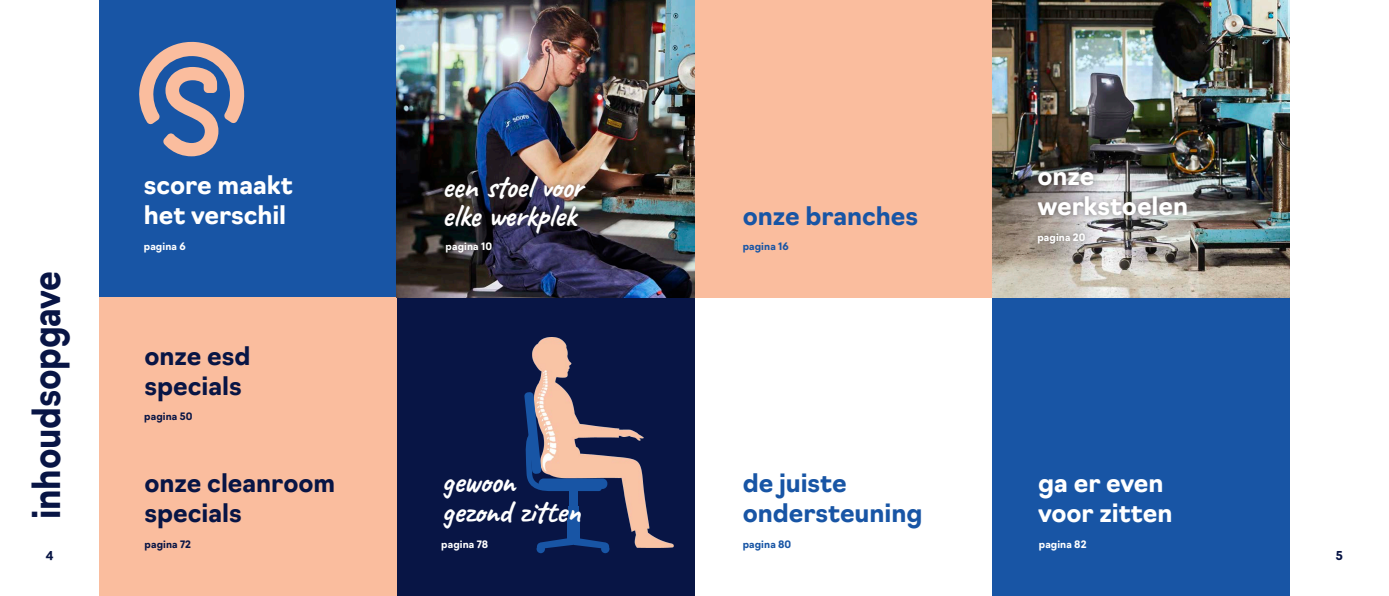
<style>
.page{position:relative;width:1389px;height:596px;background:#fff}
.page>*{position:absolute;margin:0;border:0;box-sizing:border-box;transform-origin:0 0}
.t1{font:700 38px "Navigo";letter-spacing:-.005em;color:#081545;scale:.89 1}
.t2{font:32px/30px "Caveat";letter-spacing:-.01em;color:#fff}
.t3{font:700 25px/30px "Navigo";color:#fff}
.t4{font:700 25px/30px "Navigo";color:#081545}
.t5{font:700 25px/30px "Navigo";color:#1855a5}
.t6{font:700 12px "Navigo";color:#081545}
.t7{font:700 10px "Navigo";letter-spacing:.01em;color:#fff}
.t8{font:700 10px "Navigo";letter-spacing:.01em;color:#1855a5}
.t9{font:700 10px "Navigo";letter-spacing:.01em;color:#081545}
</style>
<div class="page">
<div style="left:99px;top:0;width:298px;height:298px;background:#1855a5"></div>
<div style="left:99px;top:298px;width:298px;height:297px;background:#fabd9e"></div>
<div style="left:397px;top:297px;width:297px;height:298px;background:#081545"></div>
<div style="left:694px;top:0;width:307px;height:298px;background:#fabd9e"></div>
<div style="left:992px;top:298px;width:298px;height:297px;background:#1855a5"></div>
<img style="left:396px;top:0;width:298px;height:297px">
<img style="left:992px;top:0;width:297px;height:298px">
<img style="left:533px;top:337px;width:141px;height:210px">
<div style="left:539px;top:478px;width:68px;height:10px;background:#1855a5;border-radius:5px"></div>
<svg style="left:524px;top:392px;width:78px;height:98px"></svg>
<div style="left:569px;top:490px;width:9px;height:40px;background:#1855a5"></div>
<div style="left:567px;top:520px;width:13px;height:23px;background:#1855a5"></div>
<div style="left:568px;top:505px;width:10px;height:21px;background:#1855a5"></div>
<div style="left:537px;top:544px;width:8px;height:9px;background:#1855a5;border-radius:50%"></div>
<div style="left:601px;top:544px;width:8px;height:9px;background:#1855a5;border-radius:50%"></div>
<svg style="left:537px;top:537px;width:72px;height:14px"></svg>
<svg style="left:139px;top:41px;width:106px;height:115px"></svg>
<div style="left:1032px;top:166px;width:161px;height:55px;background:#231f20;opacity:.5"></div>
<div style="left:1032px;top:227px;width:59px;height:22px;background:#231f20;opacity:.5"></div>
<div style="left:440px;top:236px;width:57px;height:22px;background:#231f20;opacity:.6"></div>
<div style="left:439px;top:170px;width:152px;height:68px;background:#231f20;opacity:.6"></div>
<p class="t3" style="left:144px;top:168px;width:150px">score maakt het verschil</p>
<p class="t7" style="left:144px;top:238px;width:43px">pagina 6</p>
<p class="t2" style="left:442px;top:172px;width:142px">een stoel voor</p>
<p class="t2" style="left:442px;top:200px;width:136px">elke werkplek</p>
<p class="t7" style="left:446px;top:238px;width:48px">pagina 10</p>
<p class="t5" style="left:743px;top:199px;width:177px">onze branches</p>
<p class="t8" style="left:743px;top:238px;width:47px">pagina 16</p>
<p class="t3" style="left:1037px;top:159px;width:152px">onze werkstoelen</p>
<p class="t7" style="left:1037px;top:229px;width:50px">pagina 20</p>
<p class="t1" style="left:17px;top:519px;width:280px;rotate:-90deg">inhoudsopgave</p>
<p class="t4" style="left:145px;top:338px;width:108px">onze esd specials</p>
<p class="t9" style="left:144px;top:408px;width:50px">pagina 50</p>
<p class="t5" style="left:743px;top:466px;width:181px">de juiste ondersteuning</p>
<p class="t8" style="left:743px;top:536px;width:50px">pagina 80</p>
<p class="t4" style="left:145px;top:466px;width:192px">onze cleanroom specials</p>
<p class="t2" style="left:441px;top:466px;width:141px">gewoon gezond zitten</p>
<p class="t3" style="left:1038px;top:466px;width:136px">ga er even voor zitten</p>
<p class="t7" style="left:1039px;top:536px;width:49px">pagina 82</p>
<p class="t7" style="left:441px;top:536px;width:49px">pagina 78</p>
<p class="t9" style="left:145px;top:536px;width:48px">pagina 72</p>
<p class="t6" style="left:46px;top:545px;width:9px">4</p>
<p class="t6" style="left:1336px;top:545px;width:9px">5</p>
</div>
